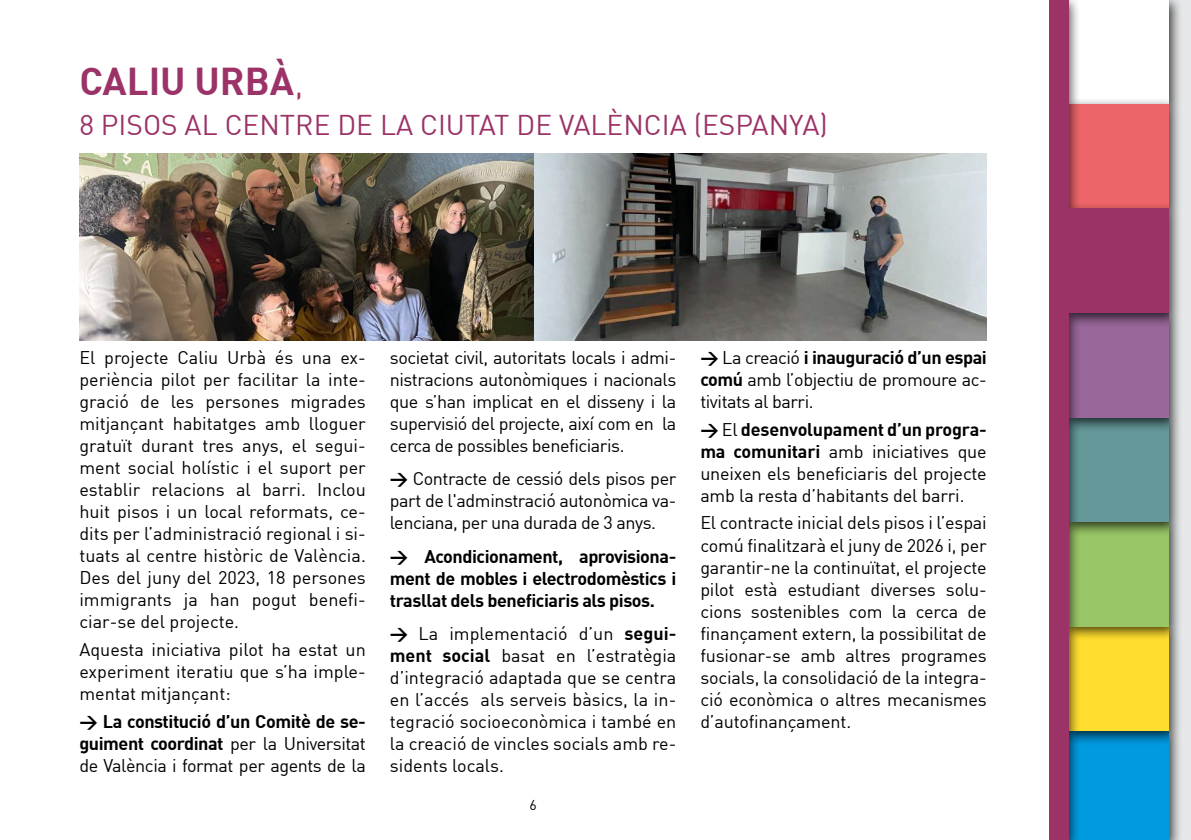
<style>
.page{position:relative;width:1191px;height:840px;background:#fff}
.page>*{position:absolute;margin:0;border:0;box-sizing:border-box;transform-origin:0 0}
.t1{font:700 38px "DIN";color:#9b3367}
.t2{font:28px "DIN";color:#9b3367}
.t3{font:18px/22px "DIN";letter-spacing:-.01em;color:#000;text-align:justify}
.t4{font:700 18px/22px "DIN";letter-spacing:-.025em;color:#000;text-align:justify}
.t5{font:14px "DIN";color:#000}
.s1{font-family:"DIN Light Alternate";font-weight:400}
.s2{font-family:"DIN Bold Alternate"}
.s3{font-weight:700}
.s4{font-family:"DIN Bold Alternate";font-weight:400}
</style>
<div class="page">
<div style="left:1151px;top:0;width:40px;height:839px;background:#e6e7e8"></div>
<div style="left:1059px;top:0;width:124px;height:119px;background:#000;opacity:.75"></div>
<div style="left:1066px;top:0;width:102px;height:104px;background:#fff"></div>
<div style="left:1059px;top:723px;width:124px;height:116px;background:#000;opacity:.75"></div>
<div style="left:1066px;top:730px;width:102px;height:109px;background:#009adf"></div>
<div style="left:1059px;top:618px;width:124px;height:127px;background:#000;opacity:.75"></div>
<div style="left:1066px;top:626px;width:102px;height:104px;background:#ffde2f"></div>
<div style="left:1059px;top:514px;width:124px;height:127px;background:#000;opacity:.75"></div>
<div style="left:1066px;top:521px;width:102px;height:105px;background:#99c767"></div>
<div style="left:1059px;top:410px;width:124px;height:126px;background:#000;opacity:.75"></div>
<div style="left:1066px;top:417px;width:102px;height:104px;background:#659899"></div>
<div style="left:1059px;top:305px;width:124px;height:127px;background:#000;opacity:.75"></div>
<div style="left:1066px;top:313px;width:102px;height:104px;background:#996799"></div>
<div style="left:1059px;top:97px;width:124px;height:127px;background:#000;opacity:.75"></div>
<div style="left:1066px;top:104px;width:102px;height:105px;background:#ed6568"></div>
<div style="left:1036px;top:0;width:45px;height:839px;background:#000;opacity:.75"></div>
<div style="left:1026px;top:0;width:40px;height:839px;background:#fff"></div>
<div style="left:1059px;top:201px;width:124px;height:127px;background:#000;opacity:.75"></div>
<div style="left:1066px;top:209px;width:102px;height:104px;background:#9b3367"></div>
<img style="left:79px;top:153px;width:907px;height:187px">
<div style="left:1049px;top:0;width:20px;height:839px;background:#9b3367"></div>
<p class="t1" style="left:79px;top:57px;width:226px">CALIU URBÀ<span class="s1">,</span></p>
<p class="t2" style="left:79px;top:108px;width:750px">8 PISOS AL CENTRE DE LA CIUTAT DE VALÈNCIA (ESPANYA)</p>
<p class="t3" style="left:79px;top:346px;width:288px">El projecte Caliu Urbà és una ex&shy;periència pilot per facilitar la inte&shy;gració de les persones migrades mitjançant habitatges amb lloguer gratuït durant tres anys, el segui&shy;ment social holístic i el suport per establir relacions al barri. Inclou huit pisos i un local reformats, ce&shy;dits per l’administració regional i si&shy;tuats al centre històric de València.<br>Des del juny del 2023, 18 persones immigrants ja han pogut benefi&shy;ciar-se del projecte.</p>
<p class="t3" style="left:79px;top:637px;width:288px">Aquesta iniciativa pilot ha estat un experiment iteratiu que s’ha imple&shy;mentat mitjançant:</p>
<p class="t3" style="left:79px;top:709px;width:288px"><span class="s2">&gt;</span> <span class="s3">La constitució d’un Comitè de se&shy;guiment coordinat</span> per la Universitat de València i format per agents de la</p>
<p class="t3" style="left:390px;top:346px;width:288px">societat civil, autoritats locals i admi&shy;nistracions autonòmiques i nacionals que s’han implicat en el disseny i la supervisió del projecte, així com en la cerca de possibles beneficiaris.</p>
<p class="t3" style="left:390px;top:467px;width:288px"><span class="s2">&gt;</span> Contracte de cessió dels pisos per part de l'adminstració autonòmica va&shy;lenciana, per una durada de 3 anys.</p>
<p class="t4" style="left:390px;top:544px;width:288px"><span class="s4">&gt;</span> Acondicionament, aprovisiona&shy;ment de mobles i electrodomèstics i trasllat dels beneficiaris als pisos.</p>
<p class="t3" style="left:390px;top:622px;width:288px"><span class="s2">&gt;</span> La implementació d’un <span class="s3">segui&shy;ment social</span> basat en l’estratègia d’integració adaptada que se centra en l’accés als serveis bàsics, la in&shy;tegració socioeconòmica i també en la creació de vincles socials amb re&shy;sidents locals.</p>
<p class="t5" style="left:529px;top:796px;width:9px">6</p>
<p class="t3" style="left:700px;top:346px;width:288px"><span class="s2">&gt;</span> La creació <span class="s3">i inauguració d’un espai comú</span> amb l’objectiu de promoure ac&shy;tivitats al barri.</p>
<p class="t3" style="left:700px;top:417px;width:288px"><span class="s2">&gt;</span> El <span class="s3">desenvolupament d’un progra&shy;ma comunitari</span> amb iniciatives que uneixen els beneficiaris del projecte amb la resta d’habitants del barri.</p>
<p class="t3" style="left:700px;top:511px;width:288px">El contracte inicial dels pisos i l’espai comú finalitzarà el juny de 2026 i, per garantir-ne la continuïtat, el projecte pilot està estudiant diverses solu&shy;cions sostenibles com la cerca de finançament extern, la possibilitat de fusionar-se amb altres programes socials, la consolidació de la integra&shy;ció econòmica o altres mecanismes d’autofinançament.</p>
</div>
